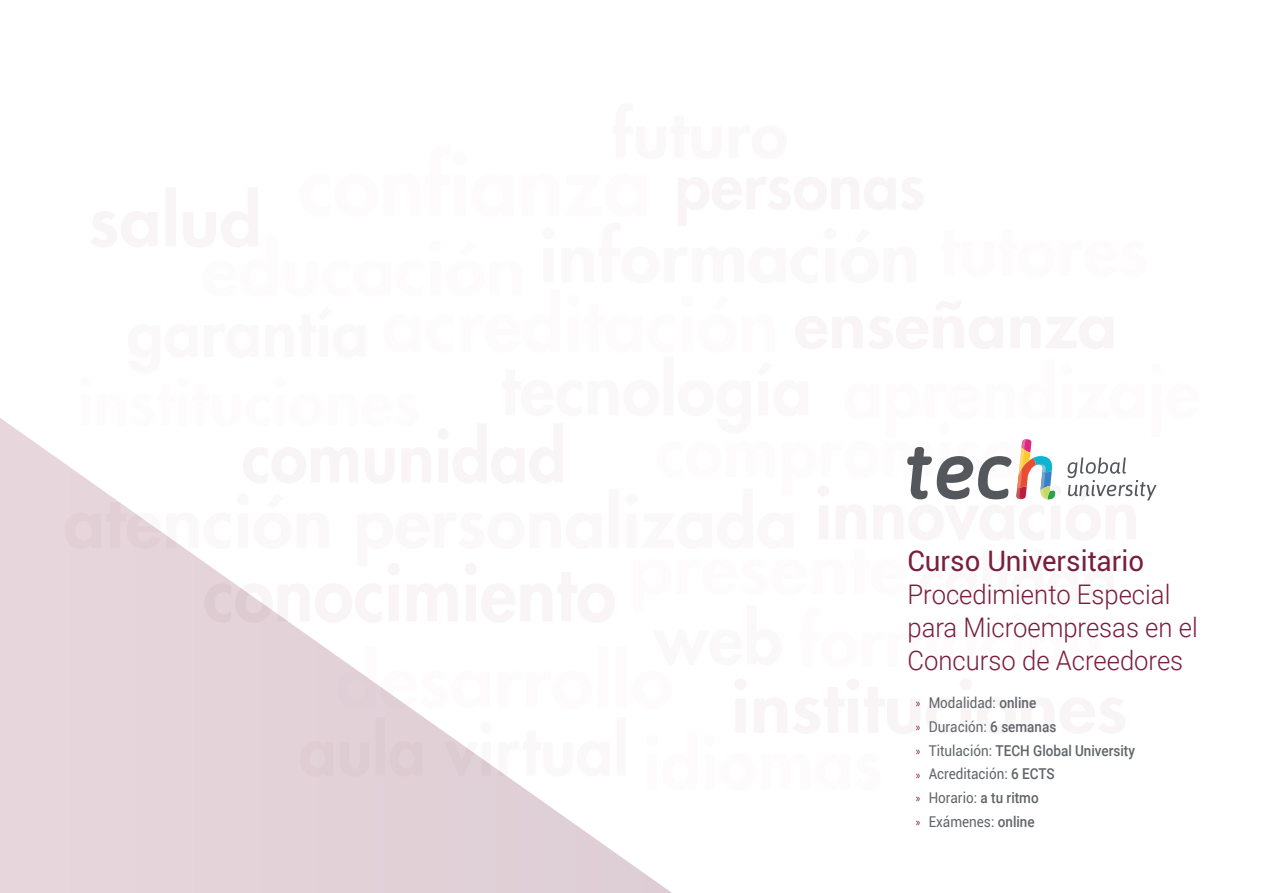
<style>
.page{position:relative;width:1263px;height:893px;background:#fff}
.page>*{position:absolute;margin:0;border:0;box-sizing:border-box;transform-origin:0 0}
.t1{font:28.5px "Roboto";color:#791e3c}
.t2{font:300 27px/33px "Roboto";color:#791e3c;scale:.95 1}
.t3{font:15px/23.7px "Roboto";color:#61646a;scale:.9 1}
.s1{font-family:"Myriad Pro";font-size:12px;color:#791e3c}
.s2{font-weight:500}
</style>
<div class="page">
<svg style="left:0;top:418px;width:672px;height:475px;background:#e6d7dc"></svg>
<svg style="left:64px;top:418px;width:1093px;height:372px"></svg>
<h1 class="t1" style="left:907px;top:541px;width:238px">Curso Universitario</h1>
<h2 class="t2" style="left:907px;top:577px;width:307px">Procedimiento Especial para Microempresas en el<br>Concurso de Acreedores</h2>
<p class="t3" style="left:916px;top:690px;width:245px"><span class="s1">»</span> Modalidad: <span class="s2">online<br></span><span class="s1">»</span> Duración: <span class="s2">6 semanas<br></span><span class="s1">»</span> Titulación: <span class="s2">TECH Global University </span><span class="s1">»</span> Acreditación: <span class="s2">6 ECTS<br></span><span class="s1">»</span> Horario: <span class="s2">a tu ritmo<br></span><span class="s1">»</span> Exámenes: <span class="s2">online</span></p>
</div>
